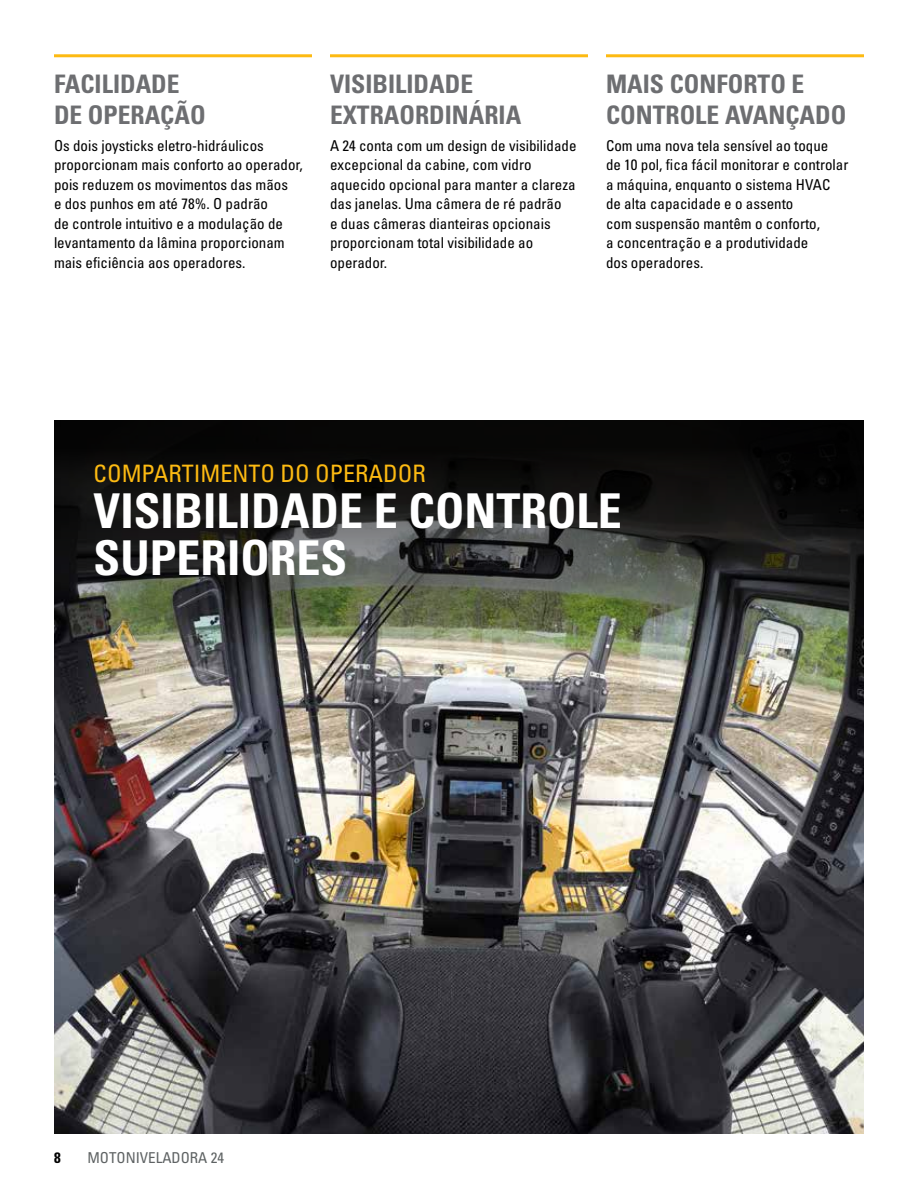
<style>
.page{position:relative;width:918px;height:1188px;background:#fff}
.page>*{position:absolute;margin:0;border:0;box-sizing:border-box;transform-origin:0 0}
.Headline_large_white{font:48px/46.5px "Univers LTCYR 67 Bold Cond";color:#fff}
.Benefit_subhead_gray{font:25.5px/30.6px "Univers LTCYR 67 Bold Cond";color:#6d6e71}
.Headline_small_yello{font:condensed 24px "Univers LTCYR 57";color:#fdba12}
.Body_copy{font:condensed 15px/19.5px "Univers LTCYR 57";color:#000}
.t1{font:condensed 15px "Univers LTCYR 57";color:#5e6263}
.t2{font:15px "Univers LTCYR 67 Bold Cond";color:#000}
</style>
<div class="page">
<img style="left:54px;top:999px;width:810px;height:135px">
<img style="left:54px;top:420px;width:810px;height:579px">
<hr style="left:54px;top:54px;width:258px;height:3px;background:#fdba12">
<hr style="left:330px;top:54px;width:258px;height:3px;background:#fdba12">
<hr style="left:606px;top:54px;width:258px;height:3px;background:#fdba12">
<p class="Benefit_subhead_gray" style="left:54px;top:68px;width:153px">FACILIDADE<br>DE OPERAÇÃO</p>
<p class="Benefit_subhead_gray" style="left:606px;top:68px;width:242px">MAIS CONFORTO E<br>CONTROLE AVANÇADO</p>
<p class="Benefit_subhead_gray" style="left:330px;top:68px;width:145px">VISIBILIDADE</p>
<p class="Benefit_subhead_gray" style="left:330px;top:99px;width:193px">EXTRAORDINÁRIA</p>
<p class="Body_copy" style="left:54px;top:135px;width:250px">Os dois joysticks eletro-hidráulicos proporcionam mais conforto ao operador, pois reduzem os movimentos das mãos<br>e dos punhos em até 78%. O padrão<br>de controle intuitivo e a modulação de levantamento da lâmina proporcionam mais eficiência aos operadores.</p>
<p class="Body_copy" style="left:606px;top:135px;width:244px">Com uma nova tela sensível ao toque<br>de 10 pol, fica fácil monitorar e controlar a máquina, enquanto o sistema HVAC de alta capacidade e o assento<br>com suspensão mantêm o conforto,<br>a concentração e a produtividade<br>dos operadores.</p>
<p class="Body_copy" style="left:330px;top:135px;width:248px">A 24 conta com um design de visibilidade excepcional da cabine, com vidro aquecido opcional para manter a clareza das janelas. Uma câmera de ré padrão<br>e duas câmeras dianteiras opcionais proporcionam total visibilidade ao operador.</p>
<p class="Headline_small_yello" style="left:94px;top:458px;width:334px">COMPARTIMENTO DO OPERADOR</p>
<p class="Headline_large_white" style="left:94px;top:487px;width:530px">VISIBILIDADE E CONTROLE<br>SUPERIORES</p>
<p class="t2" style="left:54px;top:1148px;width:8px">8</p>
<p class="t1" style="left:87px;top:1148px;width:138px">MOTONIVELADORA 24</p>
</div>
